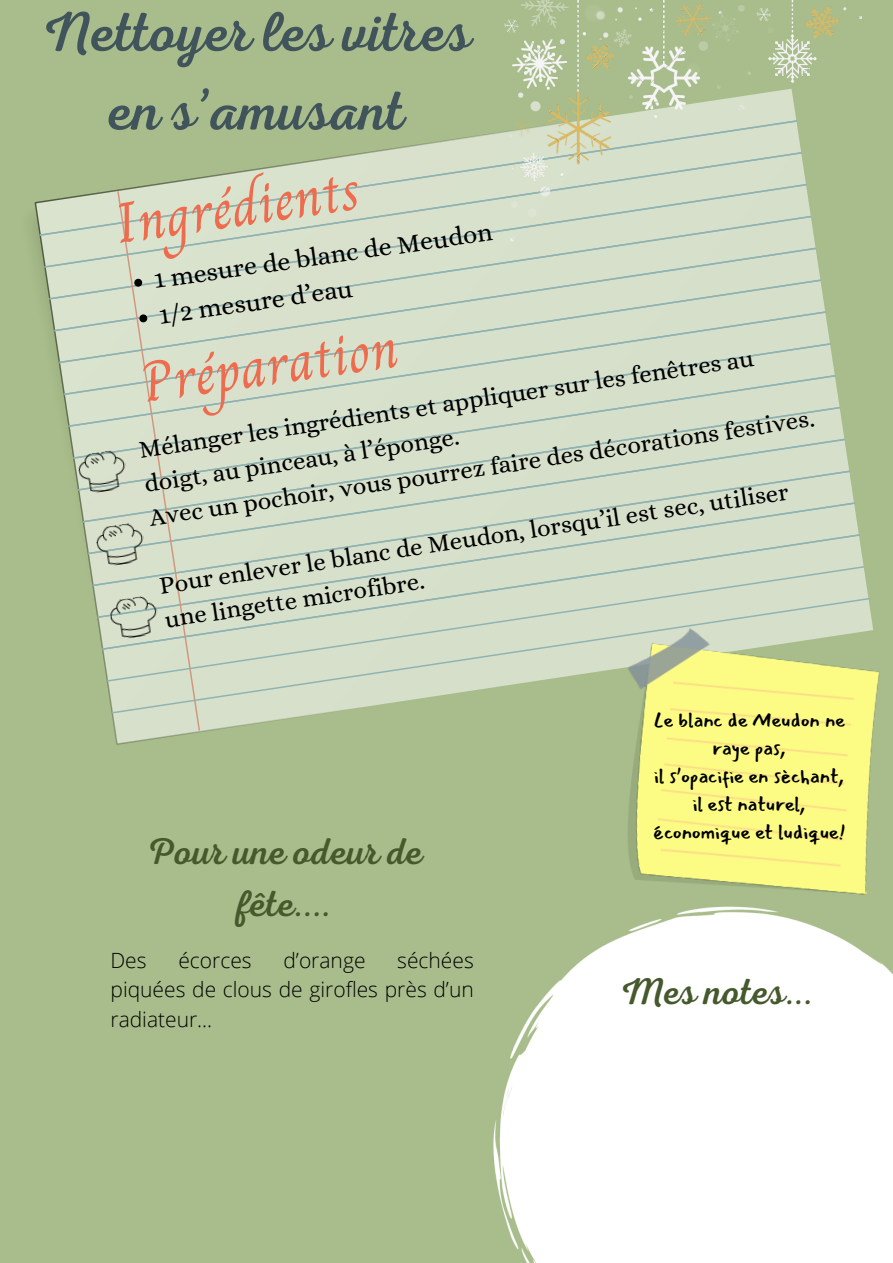
<style>
.page{position:relative;width:893px;height:1263px;background:#a8bd8b}
.page>*{position:absolute;margin:0;border:0;box-sizing:border-box;transform-origin:0 0}
.t1{font:57px "Charm";color:#ee6c4d}
.t2{font:56.25px/78.8px "RTL Adam Script Regular";color:#41545b;text-align:center}
.t3{font:37.5px/52.3px "RTL Adam Script Regular";color:#45592c;text-align:center}
.t4{font:25.88px "Alice";color:#000}
.t5{font:24.75px/33.2px "Alice";color:#000}
.t6{font:300 21px/29.2px "Open Sans";color:#000;text-align:justify}
.t7{font:20.25px/28.1px "Mansalva";color:#000;text-align:center}
</style>
<div class="page">
<svg style="left:34px;top:201px;width:838px;height:544px"></svg>
<svg style="left:38px;top:132px;width:466px;height:105px"></svg>
<svg style="left:43px;top:151px;width:461px;height:118px"></svg>
<svg style="left:48px;top:183px;width:456px;height:117px;background:#d0dbc4"></svg>
<svg style="left:53px;top:215px;width:760px;height:117px;background:#d4deca"></svg>
<svg style="left:57px;top:247px;width:760px;height:117px;background:#d3ddc9"></svg>
<svg style="left:62px;top:278px;width:760px;height:118px;background:#d3ddc9"></svg>
<svg style="left:67px;top:310px;width:760px;height:118px;background:#d3ddc9"></svg>
<svg style="left:72px;top:342px;width:760px;height:118px;background:#d3ddc9"></svg>
<svg style="left:77px;top:374px;width:760px;height:75px;background:#d3ddc9"></svg>
<svg style="left:81px;top:406px;width:760px;height:117px;background:#d2ddc9"></svg>
<svg style="left:86px;top:438px;width:760px;height:117px;background:#d2ddc8"></svg>
<svg style="left:91px;top:470px;width:760px;height:117px;background:#d2dcc8"></svg>
<svg style="left:96px;top:501px;width:760px;height:118px;background:#d2dcc8"></svg>
<svg style="left:101px;top:533px;width:760px;height:118px;background:#d2dcc8"></svg>
<svg style="left:116px;top:190px;width:85px;height:542px;background:#d5dec9"></svg>
<svg style="left:105px;top:565px;width:761px;height:118px;background:#d2dcc8"></svg>
<svg style="left:110px;top:597px;width:760px;height:117px;background:#cfdac2"></svg>
<img style="left:76px;top:449px;width:53px;height:46px">
<img style="left:94px;top:522px;width:53px;height:45px">
<img style="left:605px;top:621px;width:274px;height:274px">
<img style="left:108px;top:594px;width:53px;height:46px">
<img style="left:493px;top:906px;width:400px;height:357px">
<img style="left:504px;top:0;width:357px;height:241px">
<svg style="left:134px;top:278px;width:9px;height:9px"></svg>
<svg style="left:139px;top:314px;width:9px;height:9px"></svg>
<p class="t2" style="left:41px;top:-6px;width:432px">Nettoyer les vitres en s’amusant</p>
<p class="t1" style="left:109px;top:180px;width:248px;rotate:-8deg">Ingrédients</p>
<p class="t4" style="left:152px;top:265px;width:343px;rotate:-8deg">1 mesure de blanc de Meudon</p>
<p class="t4" style="left:157px;top:300px;width:197px;rotate:-8deg">1/2 mesure d’eau</p>
<p class="t1" style="left:136px;top:339px;width:260px;rotate:-8deg">Préparation</p>
<p class="t5" style="left:137px;top:436px;width:623px;rotate:-9deg">Mélanger les ingrédients et appliquer sur les fenêtres au doigt, au pinceau, à l’éponge.</p>
<p class="t5" style="left:147px;top:504px;width:673px;rotate:-9deg">Avec un pochoir, vous pourrez faire des décorations festives.</p>
<p class="t5" style="left:157px;top:572px;width:637px;line-height:32.5px;rotate:-9deg">Pour enlever le blanc de Meudon, lorsqu’il est sec, utiliser une lingette microfibre.</p>
<p class="t3" style="left:146px;top:826px;width:278px">Pour une odeur de fête....</p>
<p class="t6" style="left:110px;top:945px;width:365px;text-indent:287px">séchées piquées de clous de girofles près d’un radiateur...</p>
<p class="t6" style="left:110px;top:945px;width:38px">Des</p>
<p class="t6" style="left:178px;top:945px;width:75px">écorces</p>
<p class="t6" style="left:283px;top:945px;width:84px">d’orange</p>
<p class="t7" style="left:654px;top:706px;width:193px">Le blanc de Meudon ne raye pas,</p>
<p class="t7" style="left:654px;top:762px;width:192px">il s’opacifie en sèchant,</p>
<p class="t7" style="left:653px;top:790px;width:194px">il est naturel, économique et ludique!</p>
<p class="t3" style="left:619px;top:967px;width:196px">Mes notes...</p>
</div>
